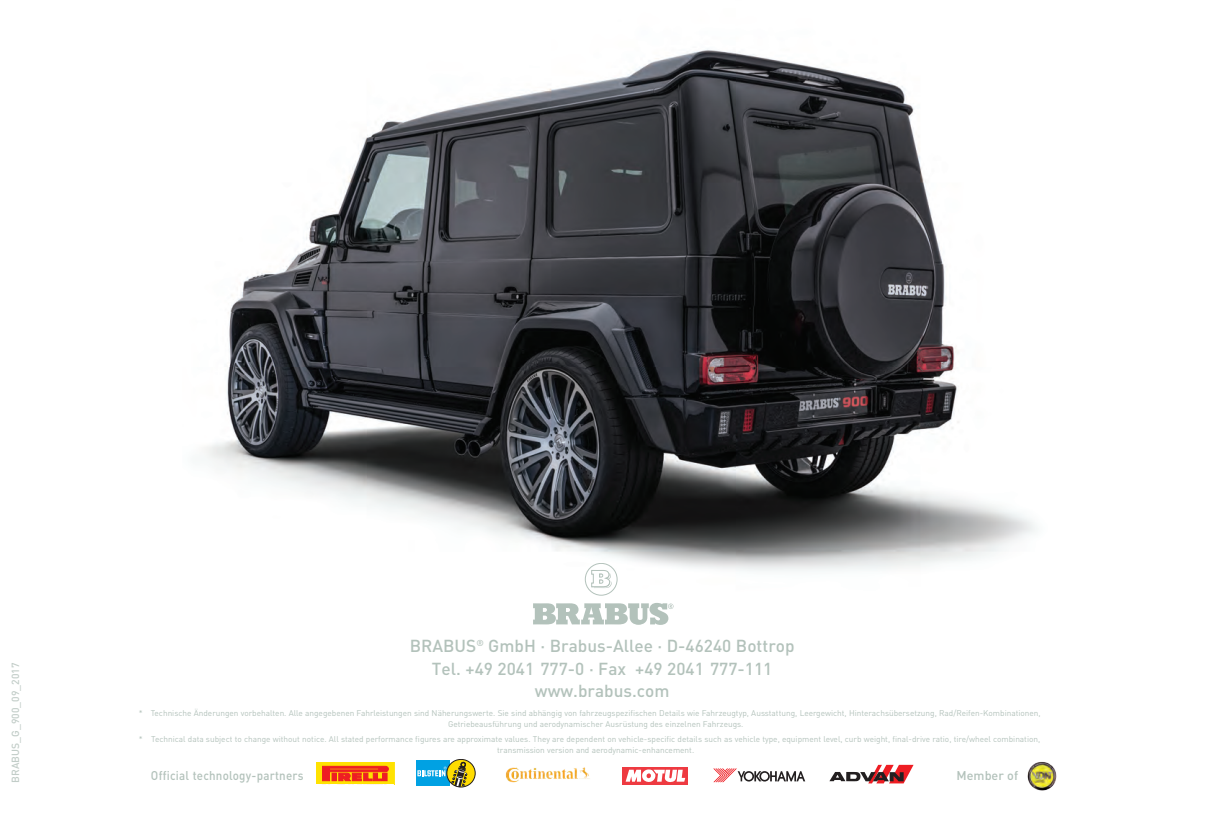
<style>
.page{position:relative;width:1208px;height:821px;background:#fff}
.page>*{position:absolute;margin:0;border:0;box-sizing:border-box;transform-origin:0 0}
.t1{font:500 17.25px/22.4px "DIN Pro";color:#b3c2bb;text-align:center}
.t2{font:500 12.6px "DIN Pro";letter-spacing:.02em;color:#b3c2bb;scale:.92 1}
.t3{font:500 12.6px "DIN Pro";color:#b3c2bb}
.t4{font:500 10.35px "DIN Pro";color:#c2cdc8}
.t5{font:8.25px/11.2px "DIN Pro";color:#b3c2bb}
</style>
<div class="page">
<img style="left:205px;top:49px;width:832px;height:559px">
<div style="left:585px;top:563px;width:32px;height:32px;border:1px solid #b3c2bb;border-radius:50%"></div>
<svg style="left:533px;top:603px;width:140px;height:22px"></svg>
<svg style="left:591px;top:570px;width:20px;height:18px"></svg>
<img style="left:1027px;top:761px;width:30px;height:30px">
<svg style="left:316px;top:762px;width:78px;height:22px;background:#f68111"></svg>
<svg style="left:829px;top:765px;width:84px;height:18px"></svg>
<svg style="left:713px;top:768px;width:92px;height:14px"></svg>
<div style="left:416px;top:760px;width:34px;height:26px;background:#00a1e3"></div>
<svg style="left:417px;top:766px;width:29px;height:10px"></svg>
<div style="left:447px;top:759px;width:28px;height:28px;background:#ffdc01;border-radius:50%"></div>
<svg style="left:452px;top:761px;width:15px;height:26px"></svg>
<div style="left:446px;top:759px;width:29px;height:28px;border:1px solid #231f20;border-radius:50%"></div>
<img style="left:505px;top:767px;width:85px;height:16px">
<div style="left:622px;top:766px;width:66px;height:18px;background:#ee3a41"></div>
<svg style="left:625px;top:769px;width:60px;height:13px"></svg>
<p class="t4" style="left:8px;top:782px;width:121px;rotate:-90deg">BRABUS_G_900_09_2017</p>
<h1 class="t1" style="left:410px;top:634px;width:386px">BRABUS<sup>®</sup> GmbH · Brabus-Allee · D-46240 Bottrop<br>Tel. +49 2041 777-0 · Fax +49 2041 777-111 www.brabus.com</h1>
<p class="t5" style="left:448px;top:707px;width:594px;text-indent:-309px">* Technische Änderungen vorbehalten. Alle angegebenen Fahrleistungen sind Näherungswerte. Sie sind abhängig von fahrzeugspezifischen Details wie Fahrzeugtyp, Ausstattung, Leergewicht, Hinterachsübersetzung, Rad/Reifen-Kombinationen,<br>Getriebeausführung und aerodynamischer Ausrüstung des einzelnen Fahrzeugs.</p>
<p class="t5" style="left:497px;top:733px;width:544px;text-indent:-358px">* Technical data subject to change without notice. All stated performance figures are approximate values. They are dependent on vehicle-specific details such as vehicle type, equipment level, curb weight, final-drive ratio, tire/wheel combination, transmission version and aerodynamic-enhancement.</p>
<h2 class="t2" style="left:151px;top:767px;width:167px">Official technology-partners</h2>
<h2 class="t3" style="left:956px;top:767px;width:63px">Member of</h2>
</div>
